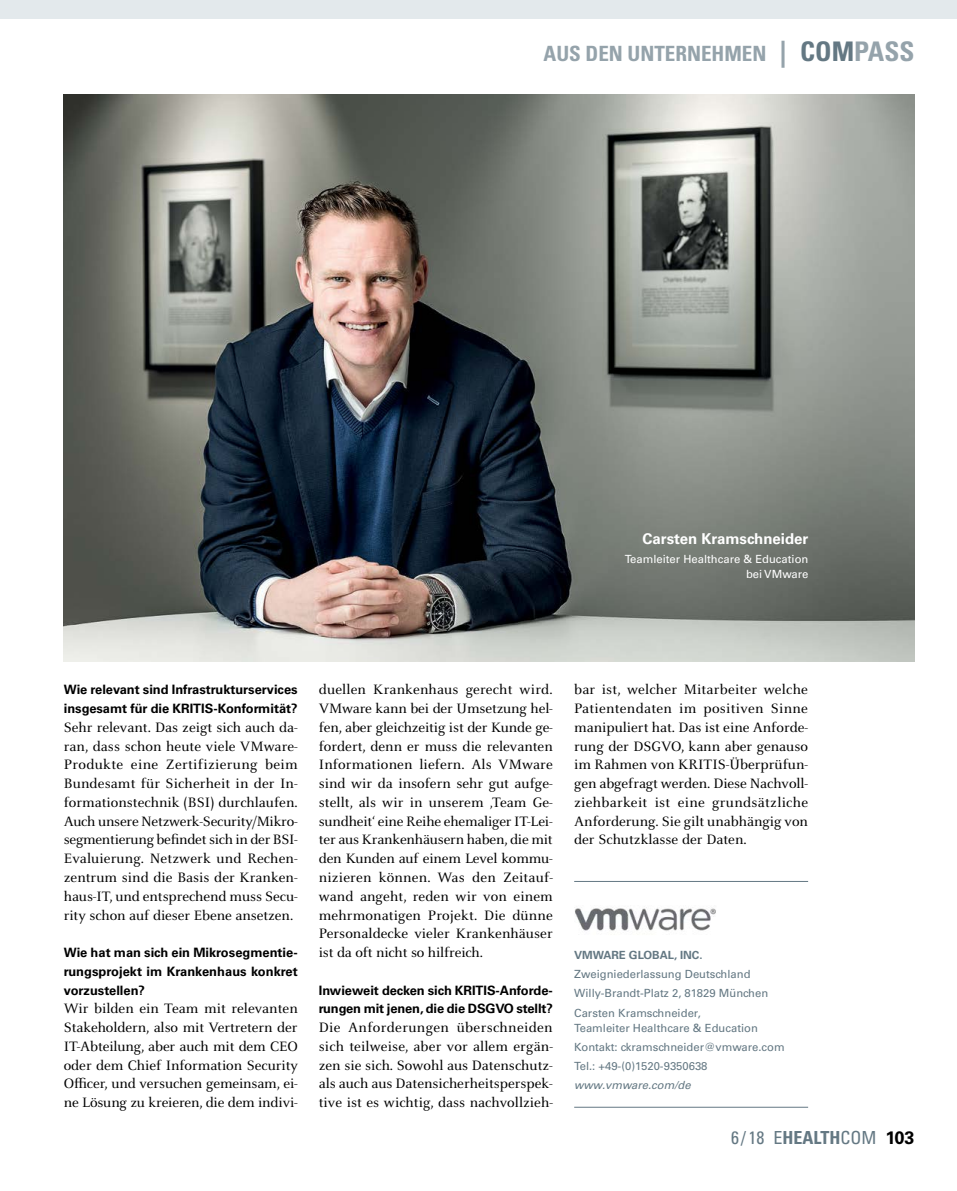
<style>
.page{position:relative;width:957px;height:1191px;background:#fff}
.page>*{position:absolute;margin:0;border:0;box-sizing:border-box;transform-origin:0 0}
.t1{font:700 condensed 21px "Univers LT Std";color:#95a3ab}
.t2{font:condensed 18px "Univers LT Std";color:#647883}
.t3{font:15px/18.8px "Celeste OT";letter-spacing:-.005em;color:#000;text-align:justify}
.t4{font:700 15px "Univers LT Std";color:#fff}
.t5{font:700 12.9px/18.8px "Univers LT Std";color:#000}
.t6{font:11.25px/19.2px "Univers LT Std";color:#647883}
.t7{font:11.25px/15px "Univers LT Std";color:#fff;text-align:right}
.t8{font:700 11.25px "Univers LT Std";color:#647883}
.t9{font:italic 11.25px "Univers LT Std";color:#647883}
.s1{font-size:27px}
.s2{font-size:27px;color:#647883}
.s3{font-weight:700}
.s4{font-weight:700;font-stretch:normal;color:#000}
</style>
<div class="page">
<div style="left:0;top:0;width:957px;height:19px;background:#e3e9ec"></div>
<img style="left:64px;top:94px;width:850px;height:567px">
<hr style="left:574px;top:881px;width:234px;height:1px;background:#647883">
<img style="left:575px;top:907px;width:141px;height:24px">
<hr style="left:574px;top:1106px;width:234px;height:1px;background:#647883">
<h1 class="t1" style="left:543px;top:41px;width:372px">AUS DEN UNTERNEHMEN <span class="s1">|</span> <span class="s2">COM</span><span class="s1">PASS</span></h1>
<p class="t4" style="left:642px;top:530px;width:167px">Carsten Kramschneider</p>
<p class="t7" style="left:624px;top:552px;width:185px">Teamleiter Healthcare &amp; Education bei VMware</p>
<p class="t5" style="left:64px;top:680px;width:235px">Wie relevant sind Infrastrukturservices insgesamt für die KRITIS-Konformität?</p>
<p class="t3" style="left:64px;top:718px;width:236px">Sehr relevant. Das zeigt sich auch da&shy;ran, dass schon heute viele VMware-Produkte eine Zertifizierung beim Bundesamt für Sicherheit in der In&shy;formationstechnik (BSI) durchlaufen.<br>Auch unsere Netzwerk-Security/Mikro&shy;segmentierung befindet sich in der BSI-Evaluierung. Netzwerk und Rechen&shy;zentrum sind die Basis der Kranken&shy;haus-IT, und entsprechend muss Secu&shy;rity schon auf dieser Ebene ansetzen.</p>
<p class="t5" style="left:64px;top:943px;width:235px;text-align:justify">Wie hat man sich ein Mikrosegmentie&shy;rungsprojekt im Krankenhaus konkret vorzustellen?</p>
<p class="t3" style="left:64px;top:999px;width:236px">Wir bilden ein Team mit relevanten Stakeholdern, also mit Vertretern der IT-Abteilung, aber auch mit dem CEO oder dem Chief Information Security Officer, und versuchen gemeinsam, ei&shy;ne Lösung zu kreieren, die dem indivi-</p>
<p class="t3" style="left:319px;top:680px;width:236px">duellen Krankenhaus gerecht wird.<br>VMware kann bei der Umsetzung hel&shy;fen, aber gleichzeitig ist der Kunde ge&shy;fordert, denn er muss die relevanten Informationen liefern. Als VMware sind wir da insofern sehr gut aufge&shy;stellt, als wir in unserem ‚Team Ge&shy;sundheit‘ eine Reihe ehemaliger IT-Lei&shy;ter aus Krankenhäusern haben, die mit den Kunden auf einem Level kommu&shy;nizieren können. Was den Zeitauf&shy;wand angeht, reden wir von einem mehrmonatigen Projekt. Die dünne Personaldecke vieler Krankenhäuser ist da oft nicht so hilfreich.</p>
<p class="t5" style="left:319px;top:980px;width:235px">Inwieweit decken sich KRITIS-Anforde&shy;rungen mit jenen, die die DSGVO stellt?</p>
<p class="t3" style="left:319px;top:1018px;width:236px">Die Anforderungen überschneiden sich teilweise, aber vor allem ergän&shy;zen sie sich. Sowohl aus Datenschutz&shy;als auch aus Datensicherheitsperspek&shy;tive ist es wichtig, dass nachvollzieh-</p>
<p class="t3" style="left:574px;top:680px;width:236px">bar ist, welcher Mitarbeiter welche Patientendaten im positiven Sinne manipuliert hat. Das ist eine Anforde&shy;rung der DSGVO, kann aber genauso im Rahmen von KRITIS-Überprüfun&shy;gen abgefragt werden. Diese Nachvoll&shy;ziehbarkeit ist eine grundsätzliche Anforderung. Sie gilt unabhängig von der Schutzklasse der Daten.</p>
<p class="t8" style="left:574px;top:948px;width:130px">VMWARE GLOBAL, INC.</p>
<p class="t6" style="left:574px;top:964px;width:196px">Zweigniederlassung Deutschland<br>Willy-Brandt-Platz 2, 81829 München<br>Carsten Kramschneider,</p>
<p class="t6" style="left:574px;top:1018px;width:212px">Teamleiter Healthcare &amp; Education<br>Kontakt: ckramschneider@vmware.com<br>Tel.: +49-(0)1520-9350638</p>
<p class="t9" style="left:574px;top:1078px;width:118px">www.vmware.com/de</p>
<p class="t2" style="left:731px;top:1126px;width:185px">6 / 18 E<span class="s3">HEALTH</span>COM <span class="s4">103</span></p>
</div>
